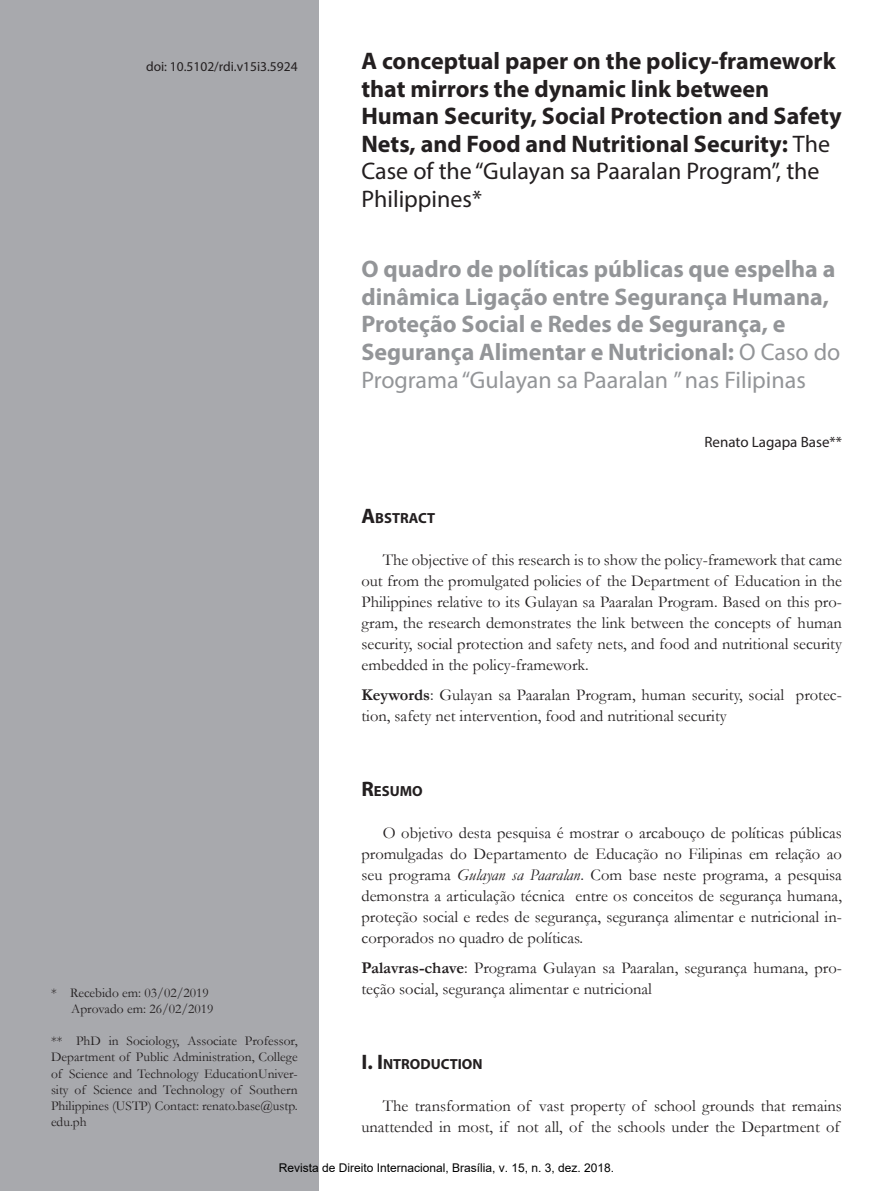
<style>
.page{position:relative;width:893px;height:1191px;background:#fff}
.page>*{position:absolute;margin:0;border:0;box-sizing:border-box;transform-origin:0 0}
.Tit{font:700 24px/27.6px "Myriad Pro";color:#231f20}
.Tit2{font:700 24px/27.6px "Myriad Pro";color:#939598}
.texto{font:16.5px/21px "Garamond";color:#231f20;text-align:justify}
.text_sem_recuo{font:16.5px/21px "Garamond";color:#231f20}
.Myriad_10{font:15px "Myriad Pro";color:#231f20}
.Subt_resumo{font:700 14.7px "Myriad Pro";color:#231f20}
.Subt{font:700 14.7px "Myriad Pro";color:#231f20}
.rodape{font:13.5px/16.2px "Garamond";color:#231f20;text-align:justify}
.Doi{font:13.5px "Myriad Pro";color:#231f20}
.t1{font:12px "Arial";color:#000}
.s1{font-weight:400}
.s2{font-size:21px}
.s3{font-weight:700}
.s4{font-style:italic}
</style>
<div class="page">
<div style="left:0;top:0;width:319px;height:1191px;background:#a8a9ad"></div>
<p class="Doi" style="left:146px;top:58px;width:153px">doi: 10.5102/rdi.v15i3.5924</p>
<p class="Tit" style="left:361px;top:46px;width:482px">A conceptual paper on the policy-framework that mirrors the dynamic link between Human Security, Social Protection and Safety Nets, and Food and Nutritional Security: <span class="s1">The Case of the “Gulayan sa Paaralan Program”, the Philippines*</span></p>
<p class="Tit2" style="left:361px;top:254px;width:480px">O quadro de políticas públicas que espelha a dinâmica Ligação entre Segurança Humana, Proteção Social e Redes de Segurança, e Segurança Alimentar e Nutricional: <span class="s1">O Caso do Programa “Gulayan sa Paaralan ” nas Filipinas</span></p>
<p class="Myriad_10" style="left:704px;top:433px;width:139px">Renato Lagapa Base**</p>
<p class="Subt_resumo" style="left:361px;top:508px;width:75px"><span class="s2">A</span>BSTRACT</p>
<p class="texto" style="left:361px;top:549px;width:482px;text-indent:21px">The objective of this research is to show the policy-framework that came out from the promulgated policies of the Department of Education in the Philippines relative to its Gulayan sa Paaralan Program. Based on this pro&shy;gram, the research demonstrates the link between the concepts of human security, social protection and safety nets, and food and nutritional security embedded in the policy-framework.</p>
<p class="text_sem_recuo" style="left:361px;top:683px;width:482px"><span class="s3">Keywords</span>: Gulayan sa Paaralan Program, human security, social protec&shy;tion, safety net intervention, food and nutritional security</p>
<p class="Subt_resumo" style="left:361px;top:781px;width:63px"><span class="s2">R</span>ESUMO</p>
<p class="texto" style="left:361px;top:822px;width:482px;text-indent:21px">O objetivo desta pesquisa é mostrar o arcabouço de políticas públicas promulgadas do Departamento de Educação no Filipinas em relação ao seu programa <span class="s4">Gulayan sa Paaralan</span>. Com base neste programa, a pesquisa demonstra a articulação técnica entre os conceitos de segurança humana, proteção social e redes de segurança, segurança alimentar e nutricional in&shy;corporados no quadro de políticas.</p>
<p class="text_sem_recuo" style="left:361px;top:956px;width:482px"><span class="s3">Palavras-chave</span>: Programa Gulayan sa Paaralan, segurança humana, pro&shy;teção social, segurança alimentar e nutricional</p>
<p class="rodape" style="left:51px;top:983px;width:159px">* Recebido em: 03/02/2019</p>
<p class="rodape" style="left:71px;top:1000px;width:144px">Aprovado em: 26/02/2019</p>
<p class="rodape" style="left:51px;top:1032px;width:248px">** PhD in Sociology, Associate Professor, Department of Public Administration, College of Science and Technology EducationUniver&shy;sity of Science and Technology of Southern Philippines (USTP) Contact: renato.base@ustp. edu.ph</p>
<p class="t1" style="left:279px;top:1159px;width:337px">Revista de Direito Internacional, Brasília, v. 15, n. 3, dez. 2018.</p>
<p class="Subt" style="left:361px;top:1054px;width:123px"><span class="s2">I. I</span> NTRODUCTION</p>
<p class="texto" style="left:361px;top:1095px;width:482px;text-align:right">The transformation of vast property of school grounds that remains unattended in most, if not all, of the schools under the Department of</p>
</div>
